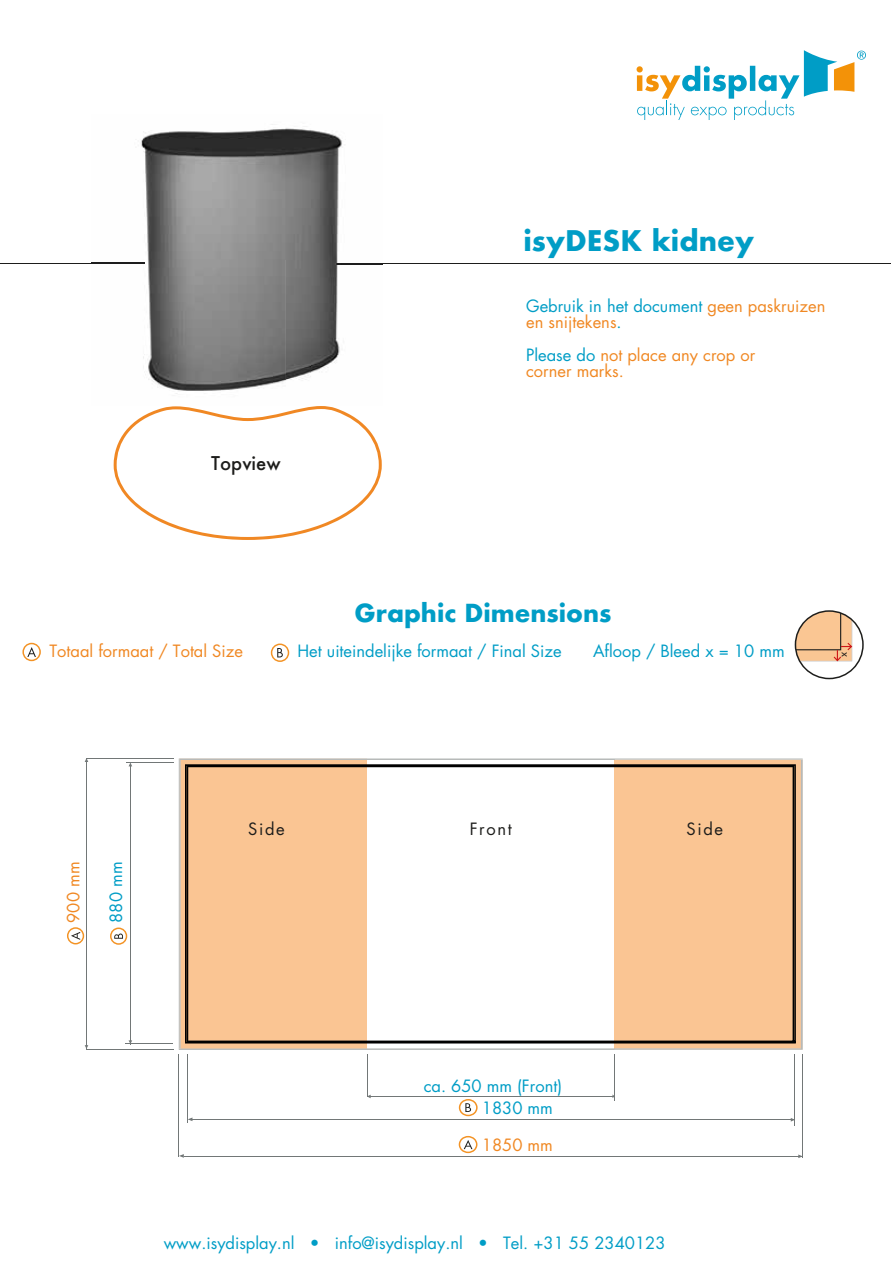
<style>
.page{position:relative;width:893px;height:1263px;background:#fff}
.page>*{position:absolute;margin:0;border:0;box-sizing:border-box;transform-origin:0 0}
.t1{font:700 27.6px "Futura";color:#009dc6}
.t2{font:700 24.15px "Futura";color:#009dc6}
.t3{font:500 18.45px "Futura";letter-spacing:-.005em;color:#1d1d1b}
.t4{font:16.5px/21.1px "Futura";color:#009dc6}
.t5{font:16.5px/16.2px "Futura";color:#f08823}
.t6{font:16.5px "Futura";letter-spacing:.1em;color:#1d1d1b}
.t7{font:10.65px "Myriad Pro";color:#1d1d1b}
.s1{color:#009dc6}
</style>
<div class="page">
<svg style="left:795px;top:610px;width:69px;height:69px"></svg>
<svg style="left:271px;top:643px;width:18px;height:19px"></svg>
<svg style="left:22px;top:643px;width:19px;height:18px"></svg>
<svg style="left:637px;top:50px;width:229px;height:70px"></svg>
<hr style="left:334px;top:263px;width:557px;height:1px;background:#1d1d1b">
<hr style="left:0;top:263px;width:145px;height:1px;background:#1d1d1b">
<svg style="left:114px;top:406px;width:268px;height:134px"></svg>
<img style="left:91px;top:124px;width:292px;height:270px">
<img style="left:334px;top:263px;width:49px;height:1px">
<img style="left:91px;top:263px;width:54px;height:1px">
<svg style="left:179px;top:758px;width:624px;height:292px"></svg>
<svg style="left:179px;top:758px;width:188px;height:290px;background:#e7c09a"></svg>
<svg style="left:615px;top:759px;width:188px;height:291px;background:#e6c09c"></svg>
<svg style="left:185px;top:764px;width:611px;height:279px;fill:#fac593"></svg>
<svg style="left:459px;top:1099px;width:19px;height:17px"></svg>
<hr style="left:367px;top:1096px;width:247px;height:1px;background:#727777">
<hr style="left:367px;top:1054px;width:1px;height:43px;background:#727777">
<hr style="left:615px;top:1054px;width:1px;height:47px;background:#727777">
<hr style="left:193px;top:1119px;width:602px;height:1px;background:#727777">
<hr style="left:187px;top:1054px;width:1px;height:69px;background:#727777">
<hr style="left:179px;top:1054px;width:1px;height:102px;background:#727777">
<hr style="left:184px;top:1156px;width:618px;height:1px;background:#727777">
<svg style="left:179px;top:1154px;width:5px;height:4px"></svg>
<hr style="left:795px;top:1054px;width:1px;height:71px;background:#727777">
<hr style="left:802px;top:1054px;width:1px;height:103px;background:#727777">
<svg style="left:459px;top:1136px;width:18px;height:17px"></svg>
<hr style="left:130px;top:766px;width:1px;height:278px;background:#727777">
<hr style="left:126px;top:1044px;width:47px;height:1px;background:#727777">
<hr style="left:127px;top:762px;width:47px;height:1px;background:#727777">
<hr style="left:87px;top:758px;width:87px;height:1px;background:#727777">
<hr style="left:87px;top:1049px;width:87px;height:1px;background:#727777">
<hr style="left:86px;top:762px;width:1px;height:287px;background:#727777">
<svg style="left:110px;top:927px;width:17px;height:18px"></svg>
<svg style="left:67px;top:927px;width:17px;height:17px"></svg>
<h1 class="t1" style="left:524px;top:221px;width:232px">isyDESK kidney</h1>
<p class="t3" style="left:211px;top:451px;width:71px">Topview</p>
<p class="t5" style="left:526px;top:298px;width:301px"><span class="s1">Gebruik in het document</span> geen paskruizen en snijtekens<span class="s1">.</span></p>
<p class="t5" style="left:526px;top:346px;width:231px"><span class="s1">Please do</span> not place any crop or corner marks.</p>
<h2 class="t2" style="left:355px;top:596px;width:258px">Graphic Dimensions</h2>
<p class="t4" style="left:593px;top:640px;width:193px">Afloop / Bleed x = 10 mm</p>
<p class="t7" style="left:851px;top:651px;width:6px;rotate:90deg">x</p>
<p class="t5" style="left:50px;top:643px;width:195px">Totaal formaat / Total Size</p>
<p class="t4" style="left:297px;top:640px;width:266px">Het uiteindelijke formaat / Final Size</p>
<p class="t5" style="left:65px;top:923px;width:62px;rotate:-90deg">900 mm</p>
<p class="t4" style="left:105px;top:923px;width:62px;rotate:-90deg">880 mm</p>
<p class="t6" style="left:248px;top:818px;width:38px">Side</p>
<p class="t6" style="left:470px;top:818px;width:43px">Front</p>
<p class="t6" style="left:686px;top:818px;width:38px">Side</p>
<p class="t4" style="left:482px;top:1075px;width:82px;text-indent:-58px">ca. 650 mm (Front)<br>1830 mm</p>
<p class="t5" style="left:482px;top:1137px;width:73px">1850 mm</p>
<p class="t4" style="left:164px;top:1232px;width:503px">www.isydisplay.nl • info@isydisplay.nl • Tel. +31 55 2340123</p>
</div>
